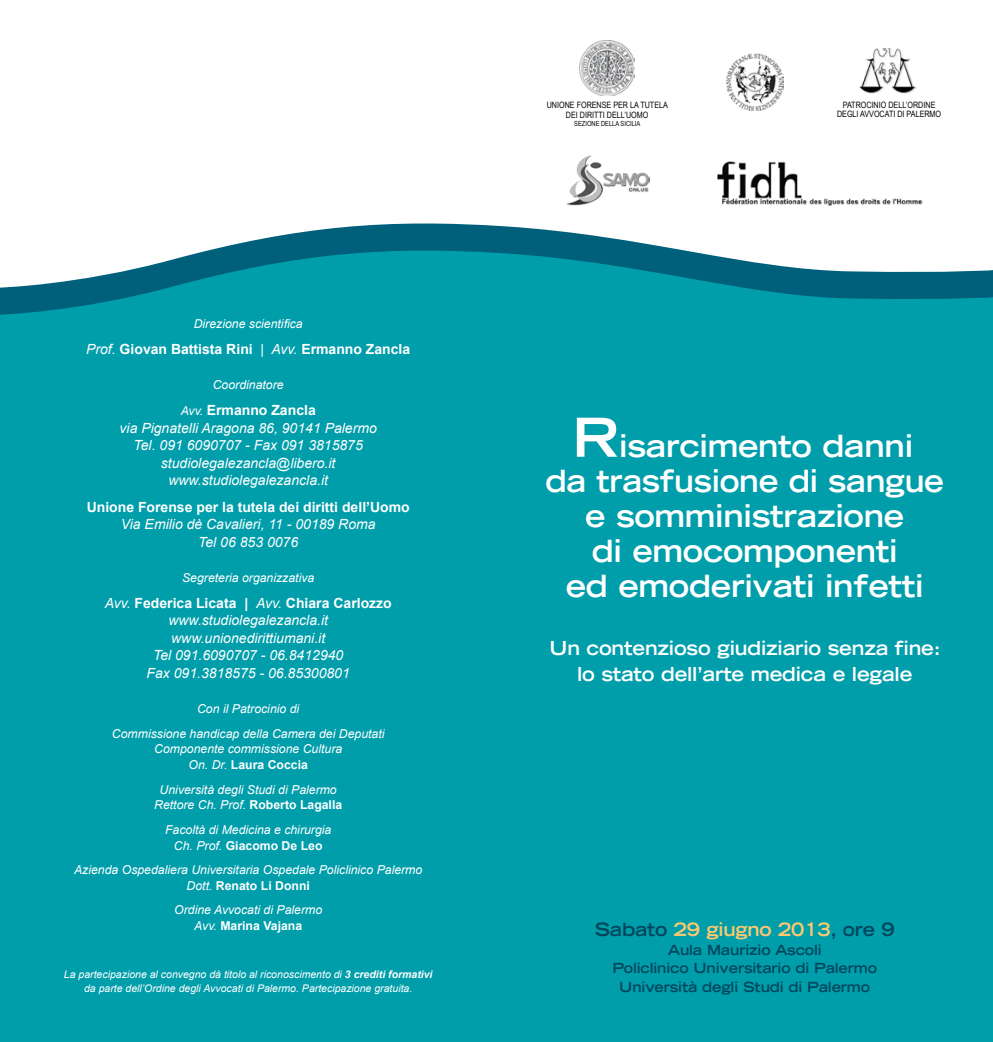
<style>
.page{position:relative;width:993px;height:1042px;background:#fff}
.page>*{position:absolute;margin:0;border:0;box-sizing:border-box;transform-origin:0 0}
.t1{font:700 expanded 30.62px/35px "Trade Gothic LH";letter-spacing:-.01em;color:#fff;text-align:center}
.t2{font:700 expanded 19.25px/25.6px "Trade Gothic LH";letter-spacing:-.01em;color:#fff;text-align:center}
.t3{font:700 expanded 18.38px "Trade Gothic LH";letter-spacing:-.01em;color:#fcc96f}
.t4{font:italic 14px/17.5px "Arial";color:#fff;text-align:center}
.t5{font:700 14px "Arial";color:#fff}
.t6{font:700 expanded 14px/18.4px "Trade Gothic LH";letter-spacing:-.01em;color:#00475d;text-align:center}
.t7{font:italic 12.25px/15.8px "Arial";color:#fff;text-align:center}
.t8{font:italic 10.5px/14px "Arial";color:#fff;text-align:center}
.t9{font:8.75px/10px "Arial Narrow";color:#000;text-align:center}
.t10{font:7px "Arial Narrow";color:#000}
.s1{font-weight:400;font-style:italic}
.s2{font-size:12.25px}
.s3{font-weight:700;font-style:normal}
.s4{font-weight:700}
.s5{font-size:53.73px}
.s6{color:#00475d}
</style>
<div class="page">
<svg style="left:227px;top:223px;width:432px;height:23px;fill:#00607c"></svg>
<div style="left:0;top:246px;width:992px;height:796px;background:#009eab"></div>
<img style="left:726px;top:54px;width:57px;height:57px">
<img style="left:717px;top:162px;width:206px;height:43px">
<img style="left:579px;top:40px;width:55px;height:56px">
<img style="left:859px;top:49px;width:57px;height:44px">
<img style="left:566px;top:155px;width:83px;height:50px">
<p class="t7" style="left:194px;top:316px;width:110px">Direzione scientifica</p>
<p class="t5" style="left:86px;top:340px;width:325px"><span class="s1">Prof.</span> Giovan Battista Rini <span class="s1">| Avv.</span> Ermanno Zancla</p>
<p class="t7" style="left:213px;top:377px;width:72px">Coordinatore</p>
<p class="t4" style="left:119px;top:402px;width:259px"><span class="s2">Avv.</span> <span class="s3">Ermanno Zancla<br></span>via Pignatelli Aragona 86, 90141 Palermo<br>Tel. 091 6090707 - Fax 091 3815875 studiolegalezancla@libero.it www.studiolegalezancla.it</p>
<p class="t5" style="left:87px;top:497px;width:324px">Unione Forense per la tutela dei diritti dell’Uomo</p>
<p class="t4" style="left:121px;top:516px;width:256px">Via Emilio dè Cavalieri, 11 - 00189 Roma<br>Tel 06 853 0076</p>
<p class="t7" style="left:182px;top:570px;width:134px">Segreteria organizzativa</p>
<p class="t4" style="left:105px;top:594px;width:288px">Avv. <span class="s3">Federica Licata |</span> Avv. <span class="s3">Chiara Carlozzo </span>www.studiolegalezancla.it www.unionedirittiumani.it<br>Tel 091.6090707 - 06.8412940<br>Fax 091.3818575 - 06.85300801</p>
<p class="t7" style="left:112px;top:696px;width:274px;line-height:24.5px">Con il Patrocinio di<br>Commissione handicap della Camera dei Deputati</p>
<p class="t7" style="left:154px;top:741px;width:189px">Componente commissione Cultura<br>On. Dr. <span class="s3">Laura Coccia</span></p>
<p class="t7" style="left:154px;top:781px;width:189px">Università degli Studi di Palermo<br>Rettore Ch. Prof. <span class="s3">Roberto Lagalla</span></p>
<p class="t7" style="left:165px;top:822px;width:168px">Facoltà di Medicina e chirurgia<br>Ch. Prof. <span class="s3">Giacomo De Leo</span></p>
<p class="t7" style="left:74px;top:862px;width:349px">Azienda Ospedaliera Universitaria Ospedale Policlinico Palermo<br>Dott. <span class="s3">Renato Li Donni</span></p>
<p class="t7" style="left:174px;top:902px;width:149px">Ordine Avvocati di Palermo<br>Avv. <span class="s3">Marina Vajana</span></p>
<p class="t8" style="left:64px;top:967px;width:370px">La partecipazione al convegno dà titolo al riconoscimento di <span class="s4">3 crediti formativi </span>da parte dell’Ordine degli Avvocati di Palermo. Partecipazione gratuita.</p>
<p class="t9" style="left:546px;top:100px;width:123px">UNIONE FORENSE PER LA TUTELA<br>DEI DIRITTI DELL’UOMO</p>
<p class="t10" style="left:574px;top:119px;width:68px">SEZIONE DELLA SICILIA</p>
<p class="t9" style="left:842px;top:100px;width:51px">PATROCINIO DELL</p>
<p class="t9" style="left:905px;top:100px;width:13px">’ORDINE</p>
<p class="t9" style="left:836px;top:108px;width:43px">DE GLI AVVOCATI</p>
<p class="t9" style="left:897px;top:108px;width:20px">DI PALERMO</p>
<h1 class="t1" style="left:545px;top:428px;width:400px"><span class="s5">R</span>isarcimento danni<br>da trasfusione di sangue e somministrazione<br>di emocomponenti<br>ed emoderivati infetti</h1>
<h2 class="t2" style="left:549px;top:635px;width:392px">Un contenzioso giudiziario senza fine: lo stato dell’arte medica e legale</h2>
<h3 class="t3" style="left:594px;top:918px;width:301px"><span class="s6">Sabato</span> 29 giugno 2013<span class="s6">, ore 9</span></h3>
<p class="t6" style="left:612px;top:940px;width:266px">Aula Maurizio Ascoli<br>Policlinico Universitario di Palermo<br>Università degli Studi di Palermo</p>
</div>
